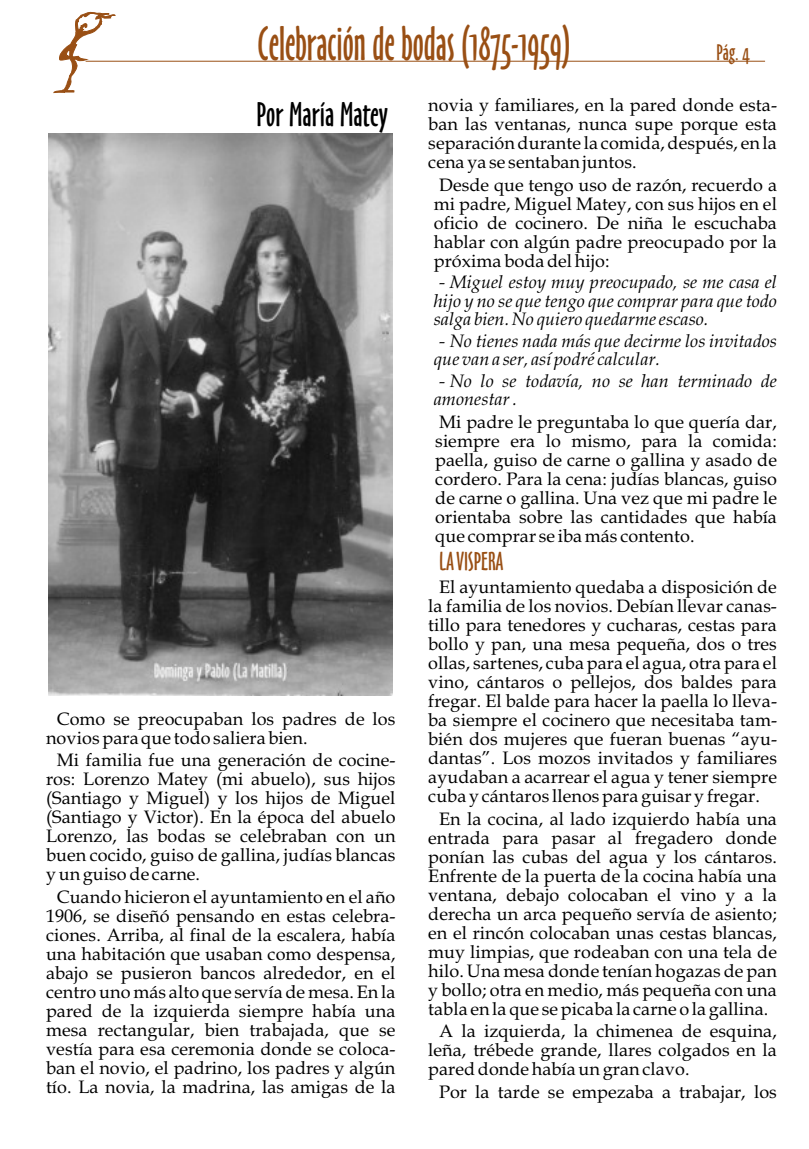
<style>
.page{position:relative;width:809px;height:1149px;background:#fff}
.page>*{position:absolute;margin:0;border:0;box-sizing:border-box;transform-origin:0 0}
.t1{font:45px "Oz Handicraft BT";color:#994f14;scale:.85 1}
.t2{font:31.8px "Oz Handicraft BT";color:#000}
.t3{font:24px "Oz Handicraft BT";letter-spacing:.005em;color:#994f14}
.t4{font:21px "Oz Handicraft BT";color:#994f14}
.t5{font:18px/19px "Book Antiqua";letter-spacing:.005em;color:#000;text-align:justify}
.t6{font:italic 18px/18.5px "Book Antiqua";letter-spacing:.005em;color:#000}
</style>
<div class="page">
<hr style="left:86px;top:61px;width:679px;height:1px;background:#994f14">
<svg style="left:54px;top:12px;width:61px;height:81px"></svg>
<img style="left:49px;top:134px;width:343px;height:561px">
<h1 class="t1" style="left:258px;top:26px;width:369px">Celebración de bodas (1875-1959)</h1>
<p class="t4" style="left:716px;top:44px;width:35px">Pág. 4</p>
<p class="t5" style="left:428px;top:98px;width:350px">novia y familiares, en la pared donde esta&shy;ban las ventanas, nunca supe porque esta separación durante la comida, después, en la cena ya se sentaban juntos.</p>
<p class="t5" style="left:434px;top:177px;width:344px">Desde que tengo uso de razón, recuerdo a mi padre, Miguel Matey, con sus hijos en el oficio de cocinero. De niña le escuchaba hablar con algún padre preocupado por la próxima boda del hijo:</p>
<p class="t6" style="left:434px;top:275px;width:344px;text-align:justify">- Miguel estoy muy preocupado, se me casa el hijo y no se que tengo que comprar para que todo salga bien. No quiero quedarme escaso.</p>
<p class="t6" style="left:434px;top:334px;width:344px">- No tienes nada más que decirme los invitados que van a ser, así podré calcular.</p>
<p class="t6" style="left:434px;top:374px;width:344px">- No lo se todavía, no se han terminado de amonestar .</p>
<p class="t5" style="left:435px;top:414px;width:343px">Mi padre le preguntaba lo que quería dar, siempre era lo mismo, para la comida: paella, guiso de carne o gallina y asado de cordero. Para la cena: judías blancas, guiso de carne o gallina. Una vez que mi padre le orientaba sobre las cantidades que había que comprar se iba más contento.</p>
<p class="t5" style="left:428px;top:580px;width:350px;text-align:center">El ayuntamiento quedaba a disposición de la familia de los novios. Debían llevar canas&shy;tillo para tenedores y cucharas, cestas para bollo y pan, una mesa pequeña, dos o tres ollas, sartenes, cuba para el agua, otra para el vino, cántaros o pellejos, dos baldes para fregar. El balde para hacer la paella lo lleva-</p>
<h2 class="t2" style="left:256px;top:102px;width:133px">Por María Matey</h2>
<h3 class="t3" style="left:439px;top:552px;width:66px">LA VISPERA</h3>
<p class="t5" style="left:57px;top:711px;width:340px">Como se preocupaban los padres de los</p>
<p class="t5" style="left:428px;top:713px;width:350px">ba siempre el cocinero que necesitaba tam-</p>
<p class="t5" style="left:46px;top:730px;width:263px">novios para que todo saliera bien.</p>
<p class="t5" style="left:428px;top:732px;width:350px">bién dos mujeres que fueran buenas “ayu-</p>
<p class="t5" style="left:57px;top:753px;width:340px">Mi familia fue una generación de cocine-</p>
<p class="t5" style="left:428px;top:751px;width:350px">dantas”. Los mozos invitados y familiares</p>
<p class="t5" style="left:46px;top:772px;width:351px">ros: Lorenzo Matey (mi abuelo), sus hijos</p>
<p class="t5" style="left:428px;top:770px;width:350px">ayudaban a acarrear el agua y tener siempre</p>
<p class="t5" style="left:46px;top:791px;width:351px">(Santiago y Miguel) y los hijos de Miguel</p>
<p class="t5" style="left:428px;top:789px;width:333px">cuba y cántaros llenos para guisar y fregar.</p>
<p class="t5" style="left:46px;top:810px;width:351px">(Santiago y Victor). En la época del abuelo</p>
<p class="t5" style="left:439px;top:811px;width:339px">En la cocina, al lado izquierdo había una</p>
<p class="t5" style="left:46px;top:829px;width:351px">Lorenzo, las bodas se celebraban con un</p>
<p class="t5" style="left:428px;top:830px;width:350px">entrada para pasar al fregadero donde</p>
<p class="t5" style="left:46px;top:848px;width:351px">buen cocido, guiso de gallina, judías blancas</p>
<p class="t5" style="left:428px;top:849px;width:350px">ponían las cubas del agua y los cántaros.</p>
<p class="t5" style="left:46px;top:867px;width:155px">y un guiso de carne.</p>
<p class="t5" style="left:428px;top:868px;width:350px">Enfrente de la puerta de la cocina había una</p>
<p class="t5" style="left:57px;top:889px;width:340px">Cuando hicieron el ayuntamiento en el año</p>
<p class="t5" style="left:428px;top:887px;width:350px">ventana, debajo colocaban el vino y a la</p>
<p class="t5" style="left:46px;top:908px;width:351px">1906, se diseñó pensando en estas celebra-</p>
<p class="t5" style="left:428px;top:906px;width:350px">derecha un arca pequeño servía de asiento;</p>
<p class="t5" style="left:46px;top:927px;width:351px">ciones. Arriba, al final de la escalera, había</p>
<p class="t5" style="left:428px;top:925px;width:350px">en el rincón colocaban unas cestas blancas,</p>
<p class="t5" style="left:46px;top:946px;width:351px">una habitación que usaban como despensa,</p>
<p class="t5" style="left:428px;top:944px;width:350px">muy limpias, que rodeaban con una tela de</p>
<p class="t5" style="left:46px;top:965px;width:351px">abajo se pusieron bancos alrededor, en el</p>
<p class="t5" style="left:428px;top:963px;width:350px">hilo. Una mesa donde tenían hogazas de pan</p>
<p class="t5" style="left:46px;top:984px;width:351px">centro uno más alto que servía de mesa. En la</p>
<p class="t5" style="left:428px;top:982px;width:350px">y bollo; otra en medio, más pequeña con una</p>
<p class="t5" style="left:46px;top:1003px;width:351px">pared de la izquierda siempre había una</p>
<p class="t5" style="left:428px;top:1001px;width:341px">tabla en la que se picaba la carne o la gallina.</p>
<p class="t5" style="left:46px;top:1022px;width:351px">mesa rectangular, bien trabajada, que se</p>
<p class="t5" style="left:439px;top:1024px;width:339px">A la izquierda, la chimenea de esquina,</p>
<p class="t5" style="left:46px;top:1041px;width:351px">vestía para esa ceremonia donde se coloca-</p>
<p class="t5" style="left:428px;top:1043px;width:350px">leña, trébede grande, llares colgados en la</p>
<p class="t5" style="left:46px;top:1060px;width:351px">ban el novio, el padrino, los padres y algún</p>
<p class="t5" style="left:428px;top:1062px;width:263px">pared donde había un gran clavo.</p>
<p class="t5" style="left:46px;top:1079px;width:351px">tío. La novia, la madrina, las amigas de la</p>
<p class="t5" style="left:439px;top:1084px;width:339px">Por la tarde se empezaba a trabajar, los</p>
</div>
